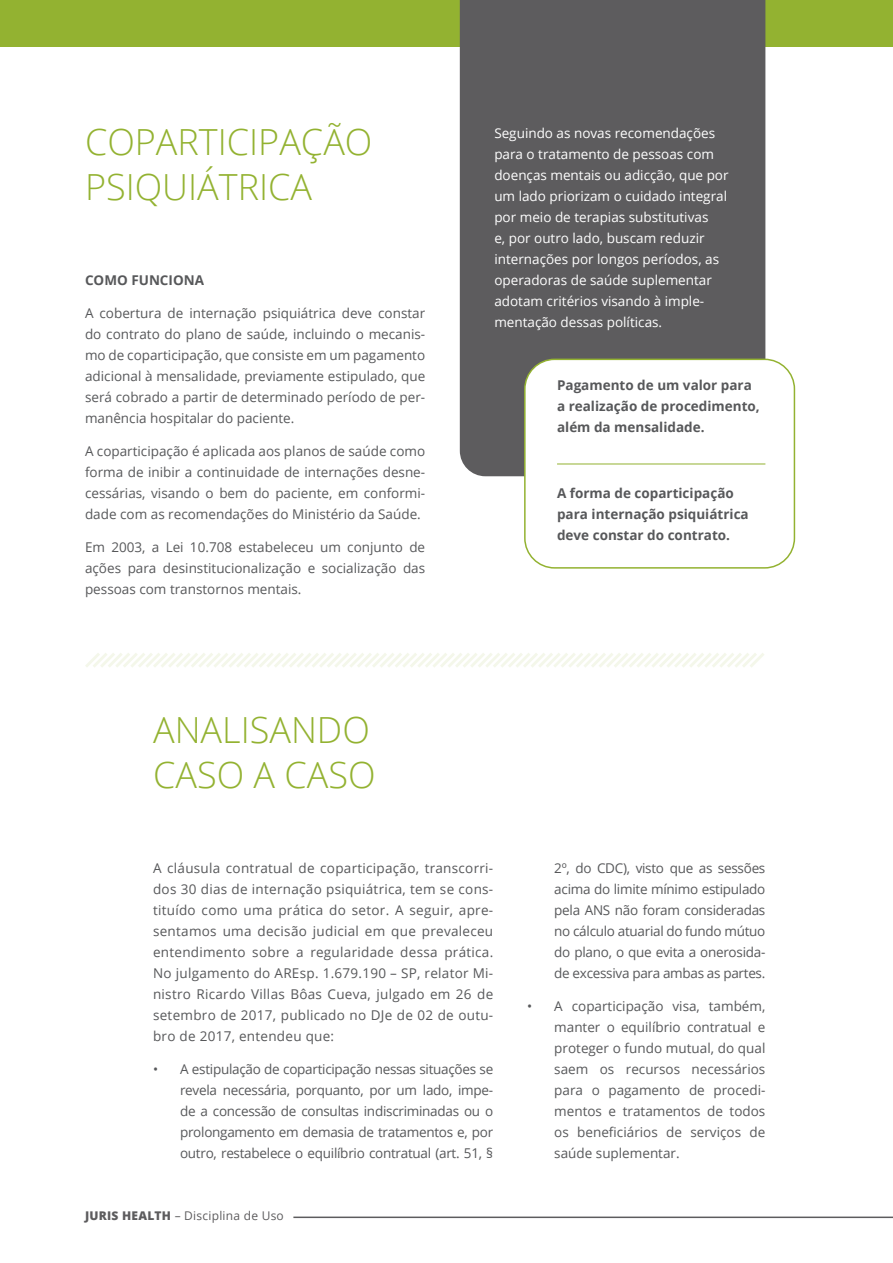
<style>
.page{position:relative;width:893px;height:1263px;background:#fff}
.page>*{position:absolute;margin:0;border:0;box-sizing:border-box;transform-origin:0 0}
.Título{font:300 36px/45px "Open Sans";color:#93b231}
.Parágrafo{font:13.5px/21px "Open Sans";color:#57585a;text-align:justify}
.Parágrafo-2{font:13.5px/21px "Open Sans";color:#fff}
.Parágrafo-3{font:700 13.5px/21px "Open Sans";color:#57585a}
.t1{font:12px "Open Sans";letter-spacing:.02em;color:#5d5c5e}
.s1{font-weight:800}
</style>
<div class="page">
<div style="left:0;top:0;width:893px;height:47px;background:#93b231"></div>
<hr style="left:293px;top:1216px;width:600px;height:2px;background:#5d5c5e">
<div style="left:460px;top:0;width:305px;height:476px;background:#5d5c5e"></div>
<div style="left:525px;top:359px;width:269px;height:209px;background:#fff;border-radius:30px"></div>
<div style="left:524px;top:359px;width:271px;height:210px;border:2px solid #93b231;border-radius:30px"></div>
<hr style="left:557px;top:464px;width:208px;height:1px;background:#93b231">
<svg style="left:85px;top:653px;width:679px;height:14px"></svg>
<p class="Título" style="left:85px;top:119px;width:289px">COPARTICIPAÇÃO<br>PSIQUIÁTRICA</p>
<p class="Parágrafo-3" style="left:85px;top:269px;width:121px">COMO FUNCIONA</p>
<p class="Parágrafo" style="left:85px;top:302px;width:342px">A cobertura de internação psiquiátrica deve constar do contrato do plano de saúde, incluindo o mecanis&shy;mo de coparticipação, que consiste em um pagamento adicional à mensalidade, previamente estipulado, que será cobrado a partir de determinado período de per&shy;manência hospitalar do paciente.</p>
<p class="Parágrafo" style="left:85px;top:440px;width:342px">A coparticipação é aplicada aos planos de saúde como forma de inibir a continuidade de internações desne&shy;cessárias, visando o bem do paciente, em conformi&shy;dade com as recomendações do Ministério da Saúde.</p>
<p class="Parágrafo" style="left:85px;top:536px;width:342px">Em 2003, a Lei 10.708 estabeleceu um conjunto de ações para desinstitucionalização e socialização das pessoas com transtornos mentais.</p>
<p class="Título" style="left:153px;top:707px;width:218px">ANALISANDO</p>
<p class="Título" style="left:153px;top:752px;width:224px">CASO A CASO</p>
<p class="Parágrafo-2" style="left:494px;top:122px;width:236px">Seguindo as novas recomendações para o tratamento de pessoas com doenças mentais ou adicção, que por um lado priorizam o cuidado integral por meio de terapias substitutivas<br>e, por outro lado, buscam reduzir internações por longos períodos, as operadoras de saúde suplementar adotam critérios visando à imple&shy;mentação dessas políticas.</p>
<p class="Parágrafo-3" style="left:557px;top:374px;width:204px">Pagamento de um valor para a realização de procedimento, além da mensalidade.</p>
<p class="Parágrafo-3" style="left:557px;top:482px;width:193px">A forma de coparticipação para internação psiquiátrica deve constar do contrato.</p>
<p class="Parágrafo" style="left:153px;top:857px;width:342px">A cláusula contratual de coparticipação, transcorri&shy;dos 30 dias de internação psiquiátrica, tem se cons&shy;tituído como uma prática do setor. A seguir, apre&shy;sentamos uma decisão judicial em que prevaleceu entendimento sobre a regularidade dessa prática.<br>No julgamento do AREsp. 1.679.190 – SP, relator Mi&shy;nistro Ricardo Villas Bôas Cueva, julgado em 26 de setembro de 2017, publicado no DJe de 02 de outu&shy;bro de 2017, entendeu que:</p>
<p class="Parágrafo" style="left:180px;top:1058px;width:315px;text-indent:-27px">• A estipulação de coparticipação nessas situações se revela necessária, porquanto, por um lado, impe&shy;de a concessão de consultas indiscriminadas ou o prolongamento em demasia de tratamentos e, por outro, restabelece o equilíbrio contratual (art. 51, §</p>
<p class="t1" style="left:85px;top:1208px;width:200px"><span class="s1">JURIS HEALTH</span> – Disciplina de Uso</p>
<p class="Parágrafo" style="left:554px;top:857px;width:213px">2º, do CDC), visto que as sessões acima do limite mínimo estipulado pela ANS não foram consideradas no cálculo atuarial do fundo mútuo do plano, o que evita a onerosida&shy;de excessiva para ambas as partes.</p>
<p class="Parágrafo" style="left:554px;top:995px;width:213px;text-indent:-27px">• A coparticipação visa, também, manter o equilíbrio contratual e proteger o fundo mutual, do qual saem os recursos necessários para o pagamento de procedi&shy;mentos e tratamentos de todos os beneficiários de serviços de saúde suplementar.</p>
</div>
